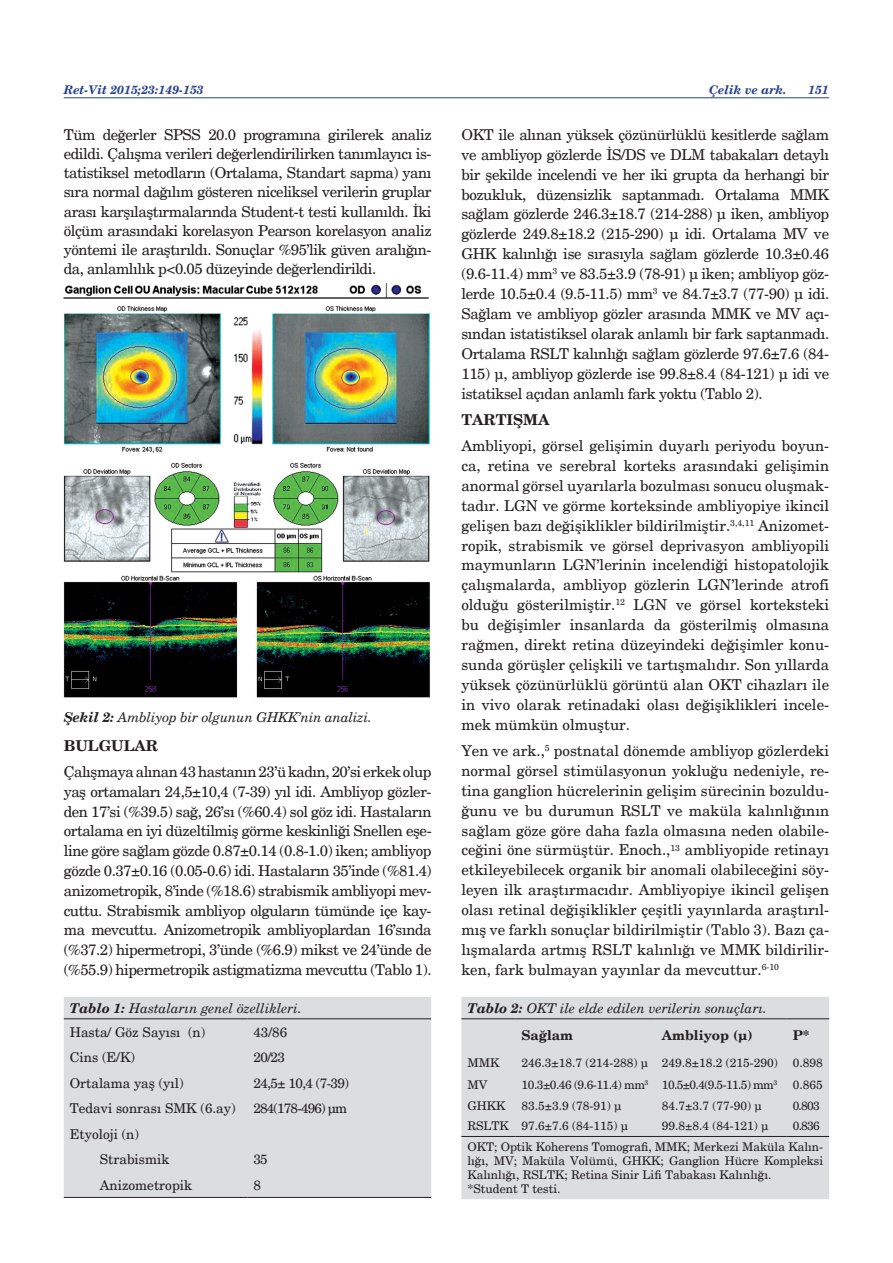
<style>
.page{position:relative;width:893px;height:1263px;background:#fff}
.page>*{position:absolute;margin:0;border:0;box-sizing:border-box;transform-origin:0 0}
.t1{font:15px/20px "New Century Schlbk";letter-spacing:-.025em;color:#231f20;text-align:justify}
.t2{font:700 15px "New Century Schlbk";color:#231f20}
.t3{font:italic 13.65px "New Century Schlbk";letter-spacing:-.01em;color:#231f20}
.t4{font:13.5px/25.5px "New Century Schlbk";color:#231f20}
.t5{font:italic 13.5px/27px "New Century Schlbk";color:#231f20}
.t6{font:13.5px "New Century Schlbk";letter-spacing:-.06em;color:#231f20}
.t7{font:700 13.5px "New Century Schlbk";color:#231f20}
.t8{font:12px/14px "New Century Schlbk";color:#231f20;text-align:right}
.t9{font:12px "New Century Schlbk";letter-spacing:-.04em;color:#231f20}
.t10{font:italic 700 12px "New Century Schlbk";color:#253f8e}
.s1{font-weight:700}
.s2{font-weight:700;font-style:normal}
.s3{font-style:normal}
</style>
<div class="page">
<hr style="left:64px;top:97px;width:765px;height:1px;background:#253f8e">
<img style="left:64px;top:284px;width:367px;height:414px">
<div style="left:461px;top:997px;width:368px;height:202px;background:#dcdddf"></div>
<hr style="left:461px;top:1018px;width:55px;height:1px;background:#231f20">
<hr style="left:516px;top:1018px;width:140px;height:1px;background:#231f20">
<hr style="left:656px;top:1018px;width:131px;height:1px;background:#231f20">
<hr style="left:787px;top:1018px;width:42px;height:1px;background:#231f20">
<hr style="left:461px;top:1136px;width:55px;height:1px;background:#231f20">
<hr style="left:516px;top:1136px;width:140px;height:1px;background:#231f20">
<hr style="left:656px;top:1136px;width:131px;height:1px;background:#231f20">
<hr style="left:787px;top:1136px;width:42px;height:1px;background:#231f20">
<div style="left:64px;top:997px;width:367px;height:200px;background:#dcdddf"></div>
<hr style="left:64px;top:1018px;width:183px;height:1px;background:#231f20">
<hr style="left:247px;top:1018px;width:184px;height:1px;background:#231f20">
<hr style="left:64px;top:1197px;width:183px;height:1px;background:#231f20">
<hr style="left:247px;top:1197px;width:184px;height:1px;background:#231f20">
<p class="t10" style="left:64px;top:82px;width:142px">Ret-Vit 2015;23:149-153</p>
<p class="t10" style="left:709px;top:82px;width:79px">Çelik ve ark.</p>
<p class="t10" style="left:808px;top:82px;width:22px">151</p>
<p class="t1" style="left:64px;top:125px;width:369px;line-height:19.2px">Tüm değerler SPSS 20.0 programına girilerek analiz edildi. Çalışma verileri değerlendirilirken tanımlayıcı is&shy;tatistiksel metodların (Ortalama, Standart sapma) yanı sıra normal dağılım gösteren niceliksel verilerin gruplar arası karşılaştırmalarında Student-t testi kullanıldı. İki ölçüm arasındaki korelasyon Pearson korelasyon analiz yöntemi ile araştırıldı. Sonuçlar %95’lik güven aralığın&shy;da, anlamlılık p&lt;0.05 düzeyinde değerlendirildi.</p>
<p class="t1" style="left:461px;top:125px;width:369px">OKT ile alınan yüksek çözünürlüklü kesitlerde sağlam ve ambliyop gözlerde İS/DS ve DLM tabakaları detaylı bir şekilde incelendi ve her iki grupta da herhangi bir bozukluk, düzensizlik saptanmadı. Ortalama MMK sağlam gözlerde 246.3±18.7 (214-288) µ iken, ambliyop gözlerde 249.8±18.2 (215-290) µ idi. Ortalama MV ve GHK kalınlığı ise sırasıyla sağlam gözlerde 10.3±0.46 (9.6-11.4) mm<sup>3</sup> ve 83.5±3.9 (78-91) µ iken; ambliyop göz&shy;lerde 10.5±0.4 (9.5-11.5) mm<sup>3</sup> ve 84.7±3.7 (77-90) µ idi.<br>Sağlam ve ambliyop gözler arasında MMK ve MV açı&shy;sından istatistiksel olarak anlamlı bir fark saptanmadı.<br>Ortalama RSLT kalınlığı sağlam gözlerde 97.6±7.6 (84- 115) µ, ambliyop gözlerde ise 99.8±8.4 (84-121) µ idi ve istatiksel açıdan anlamlı fark yoktu (Tablo 2).</p>
<p class="t2" style="left:461px;top:410px;width:90px">TARTIŞMA</p>
<p class="t1" style="left:461px;top:436px;width:369px">Ambliyopi, görsel gelişimin duyarlı periyodu boyun&shy;ca, retina ve serebral korteks arasındaki gelişimin anormal görsel uyarılarla bozulması sonucu oluşmak&shy;tadır. LGN ve görme korteksinde ambliyopiye ikincil gelişen bazı değişiklikler bildirilmiştir.<sup>3,4,11</sup> Anizomet&shy;ropik, strabismik ve görsel deprivasyon ambliyopili maymunların LGN’lerinin incelendiği histopatolojik çalışmalarda, ambliyop gözlerin LGN’lerinde atrofi olduğu gösterilmiştir.<sup>12</sup> LGN ve görsel korteksteki bu değişimler insanlarda da gösterilmiş olmasına rağmen, direkt retina düzeyindeki değişimler konu&shy;sunda görüşler çelişkili ve tartışmalıdır. Son yıllarda yüksek çözünürlüklü görüntü alan OKT cihazları ile in vivo olarak retinadaki olası değişiklikleri incele&shy;mek mümkün olmuştur.</p>
<p class="t1" style="left:461px;top:741px;width:369px">Yen ve ark.,<sup>5</sup> postnatal dönemde ambliyop gözlerdeki normal görsel stimülasyonun yokluğu nedeniyle, re&shy;tina ganglion hücrelerinin gelişim sürecinin bozuldu&shy;ğunu ve bu durumun RSLT ve maküla kalınlığının sağlam göze göre daha fazla olmasına neden olabile&shy;ceğini öne sürmüştür. Enoch.,<sup>13</sup> ambliyopide retinayı etkileyebilecek organik bir anomali olabileceğini söy&shy;leyen ilk araştırmacıdır. Ambliyopiye ikincil gelişen olası retinal değişiklikler çeşitli yayınlarda araştırıl&shy;mış ve farklı sonuçlar bildirilmiştir (Tablo 3). Bazı ça&shy;lışmalarda artmış RSLT kalınlığı ve MMK bildirilir&shy;ken, fark bulmayan yayınlar da mevcuttur.<sup>6-10</sup></p>
<p class="t5" style="left:522px;top:994px;width:247px;text-indent:-54px"><span class="s1">Tablo 2:</span> OKT ile elde edilen verilerin sonuçları.<br><span class="s2">Sağlam</span></p>
<p class="t3" style="left:64px;top:709px;width:310px"><span class="s1">Şekil 2:</span> Ambliyop bir olgunun GHKK’nin analizi.</p>
<p class="t2" style="left:64px;top:736px;width:96px">BULGULAR</p>
<p class="t1" style="left:64px;top:762px;width:369px">Çalışmaya alınan 43 hastanın 23’ü kadın, 20’si erkek olup yaş ortamaları 24,5±10,4 (7-39) yıl idi. Ambliyop gözler&shy;den 17’si (%39.5) sağ, 26’sı (%60.4) sol göz idi. Hastaların ortalama en iyi düzeltilmiş görme keskinliği Snellen eşe&shy;line göre sağlam gözde 0.87±0.14 (0.8-1.0) iken; ambliyop gözde 0.37±0.16 (0.05-0.6) idi. Hastaların 35’inde (%81.4) anizometropik, 8’inde (%18.6) strabismik ambliyopi mev&shy;cuttu. Strabismik ambliyop olguların tümünde içe kay&shy;ma mevcuttu. Anizometropik ambliyoplardan 16’sında (%37.2) hipermetropi, 3’ünde (%6.9) mikst ve 24’ünde de (%55.9) hipermetropik astigmatizma mevcuttu (Tablo 1).</p>
<p class="t5" style="left:70px;top:996px;width:234px;line-height:23.7px"><span class="s1">Tablo 1:</span> Hastaların genel özellikleri.<br><span class="s3">Hasta/ Göz Sayısı (n)</span></p>
<p class="t4" style="left:253px;top:1019px;width:35px">43/86</p>
<p class="t7" style="left:662px;top:1026px;width:92px">Ambliyop (µ)</p>
<p class="t7" style="left:793px;top:1026px;width:18px">P*</p>
<p class="t4" style="left:70px;top:1045px;width:67px">Cins (E/K)</p>
<p class="t4" style="left:253px;top:1045px;width:33px">20/23</p>
<p class="t4" style="left:70px;top:1070px;width:115px">Ortalama yaş (yıl)</p>
<p class="t4" style="left:253px;top:1070px;width:97px">24,5± 10,4 (7-39)</p>
<p class="t4" style="left:70px;top:1096px;width:167px">Tedavi sonrası SMK (6.ay)</p>
<p class="t6" style="left:253px;top:1100px;width:95px">284(178-496) μm</p>
<p class="t4" style="left:100px;top:1121px;width:71px;text-indent:-30px">Etyoloji (n)<br>Strabismik</p>
<p class="t4" style="left:253px;top:1147px;width:16px">35</p>
<p class="t4" style="left:100px;top:1172px;width:94px">Anizometropik</p>
<p class="t4" style="left:253px;top:1172px;width:9px">8</p>
<p class="t8" style="left:467px;top:1055px;width:33px">MMK</p>
<p class="t8" style="left:522px;top:1055px;width:303px">246.3±18.7 (214-288) µ 249.8±18.2 (215-290) 0.898</p>
<p class="t8" style="left:467px;top:1077px;width:21px">MV</p>
<p class="t9" style="left:522px;top:1077px;width:257px">10.3±0.46 (9.6-11.4) mm<sup>3</sup> 10.5±0.4(9.5-11.5) mm<sup>3</sup></p>
<p class="t8" style="left:793px;top:1077px;width:32px">0.865</p>
<p class="t8" style="left:467px;top:1098px;width:40px">GHKK</p>
<p class="t8" style="left:522px;top:1098px;width:101px">83.5±3.9 (78-91) µ</p>
<p class="t8" style="left:662px;top:1098px;width:101px">84.7±3.7 (77-90) µ</p>
<p class="t8" style="left:793px;top:1098px;width:29px">0.803</p>
<p class="t8" style="left:467px;top:1119px;width:162px">RSLTK 97.6±7.6 (84-115) µ</p>
<p class="t8" style="left:662px;top:1119px;width:108px">99.8±8.4 (84-121) µ</p>
<p class="t8" style="left:467px;top:1116px;width:357px;line-height:20.9px">0.836<br>OKT; Optik Koherens Tomografi, MMK; Merkezi Maküla Kalın-</p>
<p class="t8" style="left:467px;top:1154px;width:357px;text-align:left">lığı, MV; Maküla Volümü, GHKK; Ganglion Hücre Kompleksi<br>Kalınlığı, RSLTK; Retina Sinir Lifi Tabakası Kalınlığı. *Student T testi.</p>
</div>
